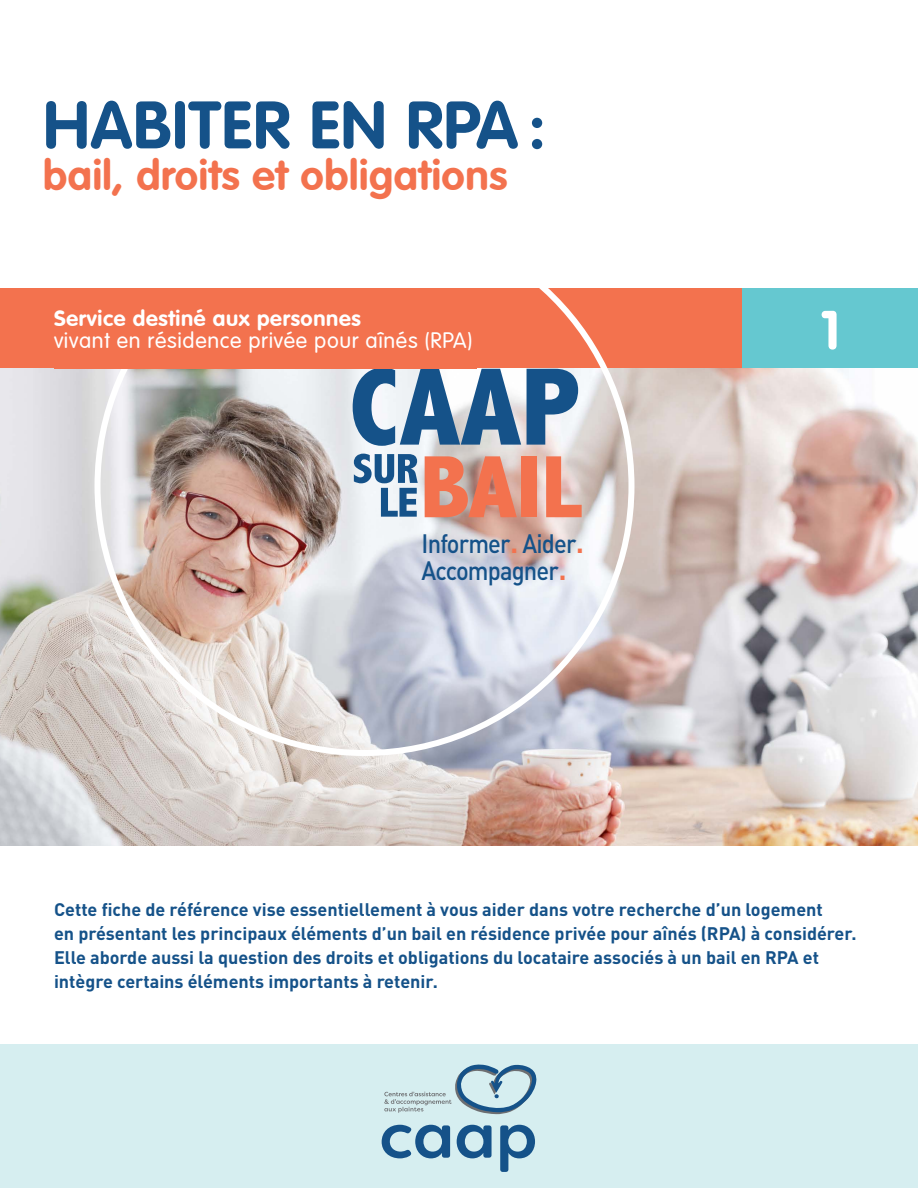
<style>
.page{position:relative;width:918px;height:1188px;background:#fff}
.page>*{position:absolute;margin:0;border:0;box-sizing:border-box;transform-origin:0 0}
.t1{font:700 66px "VAG Rounded";letter-spacing:.015em;color:#155289}
.t2{font:700 54px "VAG Rounded";color:#fff}
.t3{font:700 42px "VAG Rounded";letter-spacing:.015em;color:#f3724e}
.t4{font:500 26.25px/27.3px "DINOT";letter-spacing:-.035em;color:#155289;scale:.9 1}
.t5{font:300 21.9px "VAG Rounded";letter-spacing:.03em;color:#fff}
.t6{font:700 21.9px "VAG Rounded";letter-spacing:.03em;color:#fff}
.t7{font:700 18px/24px "DINOT";color:#155289}
.s1{font-size:36px;color:#f3724e}
</style>
<div class="page">
<div style="left:0;top:288px;width:918px;height:81px;background:#f3724e"></div>
<div style="left:742px;top:288px;width:176px;height:81px;background:#65c8d0"></div>
<div style="left:0;top:1044px;width:918px;height:144px;background:#d6eef0"></div>
<img style="left:0;top:369px;width:918px;height:477px">
<svg style="left:353px;top:368px;width:168px;height:78px"></svg>
<svg style="left:527px;top:369px;width:51px;height:76px"></svg>
<svg style="left:354px;top:454px;width:64px;height:63px"></svg>
<svg style="left:425px;top:456px;width:92px;height:61px;background:#e2856b"></svg>
<div style="left:522px;top:456px;width:15px;height:61px;background:#f3724e"></div>
<svg style="left:546px;top:456px;width:36px;height:61px;background:#e99d89"></svg>
<svg style="left:382px;top:1125px;width:68px;height:33px"></svg>
<svg style="left:457px;top:1125px;width:35px;height:33px"></svg>
<svg style="left:500px;top:1125px;width:35px;height:47px"></svg>
<svg style="left:384px;top:1064px;width:153px;height:50px"></svg>
<div style="left:54px;top:288px;width:423px;height:81px;background:#f3724e"></div>
<h1 class="t1" style="left:43px;top:86px;width:504px">HABITER EN RPA:</h1>
<h3 class="t3" style="left:43px;top:151px;width:466px">bail, droits et obligations</h3>
<p class="t6" style="left:54px;top:305px;width:308px">Service destiné aux personnes</p>
<p class="t5" style="left:54px;top:328px;width:420px">vivant en résidence privée pour aînés (RPA)</p>
<h3 class="t4" style="left:422px;top:529px;width:183px">Informer<span class="s1">.</span> Aider<span class="s1">.<br></span>Accompagner<span class="s1">.</span></h3>
<h2 class="t2" style="left:820px;top:299px;width:21px">1</h2>
<p class="t7" style="left:54px;top:897px;width:804px">Cette fiche de référence vise essentiellement à vous aider dans votre recherche d’un logement<br>en présentant les principaux éléments d’un bail en résidence privée pour aînés (RPA) à considérer.<br>Elle aborde aussi la question des droits et obligations du locataire associés à un bail en RPA et intègre certains éléments importants à retenir.</p>
</div>
